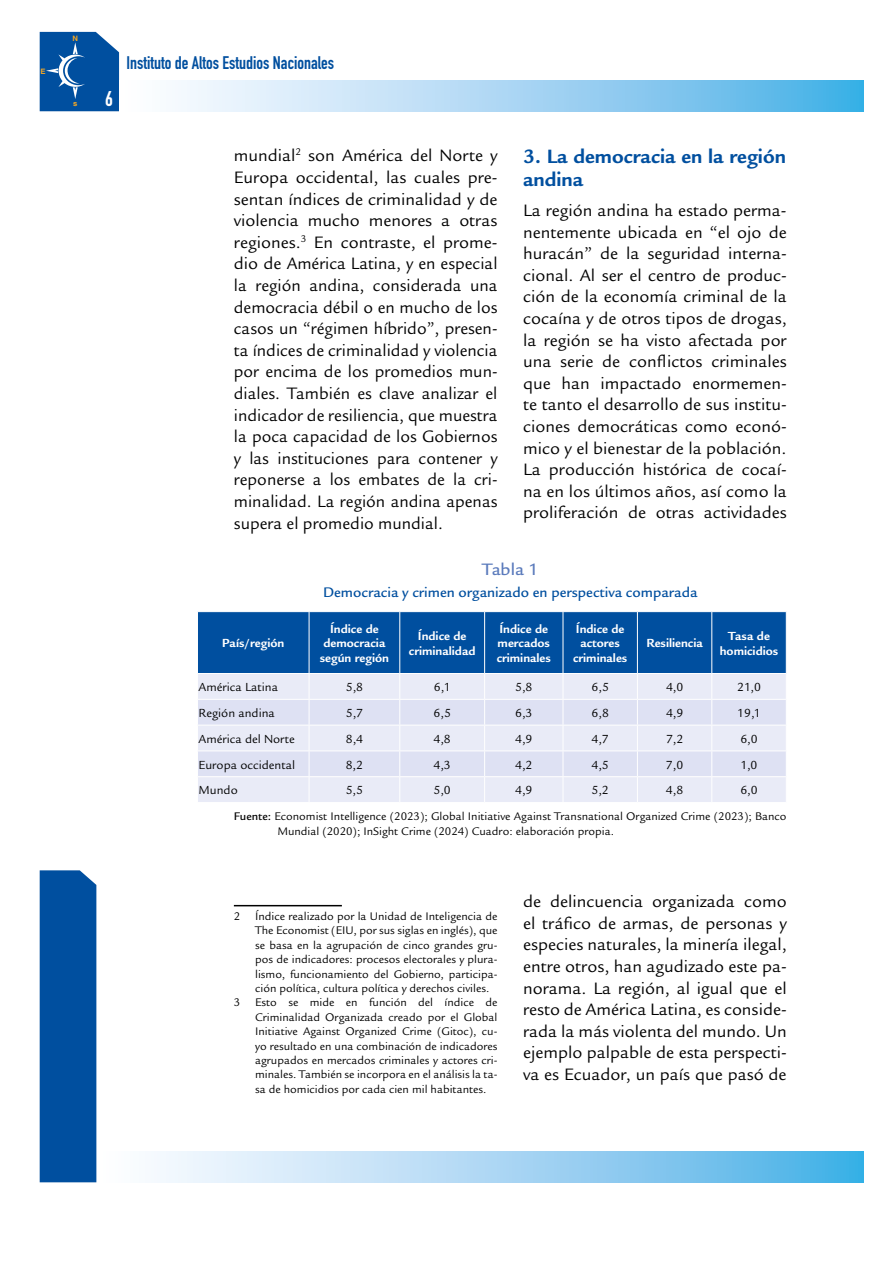
<style>
.page{position:relative;width:893px;height:1263px;background:#fff}
.page>*{position:absolute;margin:0;border:0;box-sizing:border-box;transform-origin:0 0}
.t1{font:700 21px/22.5px "Legacy Sans Std";color:#004f9f}
.t2{font:21px "DIN Engschrift Std";color:#fff}
.t3{font:18px/21.6px "Legacy Sans Std";color:#000;text-align:justify}
.t4{font:18px "DIN Engschrift Std";color:#004f9f}
.t5{font:500 18px "Legacy Sans Std";color:#5b7bbc}
.t6{font:500 15px "Legacy Sans Std";color:#004f9f}
.t7{font:12.75px "Legacy Sans Std";color:#000}
.t8{font:700 12.75px/14.2px "Legacy Sans Std";color:#fff;text-align:center}
.t9{font:12px/15px "Legacy Sans Std";color:#000}
.t10{font:700 7.5px "Helvetica";color:#f7a823}
.s1{font-weight:500}
</style>
<div class="page">
<svg style="left:178px;top:81px;width:686px;height:30px;background:#a3d4f2"></svg>
<svg style="left:96px;top:1152px;width:768px;height:30px;background:#a9d7f3"></svg>
<div style="left:40px;top:870px;width:56px;height:312px;background:#004f9f"></div>
<svg style="left:40px;top:32px;width:79px;height:79px;background:#185fa8"></svg>
<hr style="left:234px;top:905px;width:108px;height:1px;background:#000">
<svg style="left:198px;top:612px;width:589px;height:190px;background:#9db7da"></svg>
<p class="t10" style="left:40px;top:66px;width:7px">E</p>
<p class="t10" style="left:73px;top:34px;width:7px">N</p>
<p class="t10" style="left:73px;top:99px;width:6px">s</p>
<p class="t2" style="left:105px;top:87px;width:9px">6</p>
<p class="t4" style="left:126px;top:52px;width:209px">Instituto de Altos Estudios Nacionales</p>
<p class="t3" style="left:234px;top:145px;width:265px">mundial<sup>2</sup> son América del Norte y Europa occidental, las cuales pre&shy;sentan índices de criminalidad y de violencia mucho menores a otras regiones.<sup>3</sup> En contraste, el prome&shy;dio de América Latina, y en especial la región andina, considerada una democracia débil o en mucho de los casos un “régimen híbrido”, presen&shy;ta índices de criminalidad y violencia por encima de los promedios mun&shy;diales. También es clave analizar el indicador de resiliencia, que muestra la poca capacidad de los Gobiernos y las instituciones para contener y reponerse a los embates de la cri&shy;minalidad. La región andina apenas supera el promedio mundial.</p>
<p class="t1" style="left:523px;top:146px;width:264px">3. La democracia en la región andina</p>
<p class="t3" style="left:523px;top:200px;width:265px">La región andina ha estado perma&shy;nentemente ubicada en “el ojo de huracán” de la seguridad interna&shy;cional. Al ser el centro de produc&shy;ción de la economía criminal de la cocaína y de otros tipos de drogas, la región se ha visto afectada por una serie de conflictos criminales que han impactado enormemen&shy;te tanto el desarrollo de sus institu&shy;ciones democráticas como econó&shy;mico y el bienestar de la población.<br>La producción histórica de cocaí&shy;na en los últimos años, así como la proliferación de otras actividades</p>
<p class="t8" style="left:222px;top:636px;width:64px">País/región</p>
<p class="t5" style="left:482px;top:559px;width:57px">Tabla 1</p>
<p class="t6" style="left:323px;top:583px;width:376px">Democracia y crimen organizado en perspectiva comparada</p>
<p class="t8" style="left:320px;top:622px;width:71px">Índice de democracia según región</p>
<p class="t8" style="left:409px;top:629px;width:68px">Índice de criminalidad</p>
<p class="t8" style="left:497px;top:622px;width:56px;text-align:left">Índice de mercados criminales</p>
<p class="t8" style="left:573px;top:622px;width:56px">Índice de actores criminales</p>
<p class="t8" style="left:646px;top:636px;width:58px">Resiliencia</p>
<p class="t8" style="left:720px;top:629px;width:60px">Tasa de homicidios</p>
<p class="t7" style="left:199px;top:680px;width:81px">América Latina</p>
<p class="t7" style="left:346px;top:680px;width:19px">5,8</p>
<p class="t7" style="left:434px;top:680px;width:18px">6,1</p>
<p class="t7" style="left:515px;top:680px;width:19px">5,8</p>
<p class="t7" style="left:592px;top:680px;width:19px">6,5</p>
<p class="t7" style="left:666px;top:680px;width:19px">4,0</p>
<p class="t7" style="left:737px;top:680px;width:25px">21,0</p>
<p class="t7" style="left:199px;top:706px;width:78px">Región andina</p>
<p class="t7" style="left:346px;top:706px;width:19px">5,7</p>
<p class="t7" style="left:434px;top:706px;width:19px">6,5</p>
<p class="t7" style="left:515px;top:706px;width:19px">6,3</p>
<p class="t7" style="left:592px;top:706px;width:19px">6,8</p>
<p class="t7" style="left:666px;top:706px;width:19px">4,9</p>
<p class="t7" style="left:737px;top:706px;width:25px">19,1</p>
<p class="t7" style="left:199px;top:732px;width:98px">América del Norte</p>
<p class="t7" style="left:346px;top:732px;width:19px">8,4</p>
<p class="t7" style="left:434px;top:732px;width:19px">4,8</p>
<p class="t7" style="left:515px;top:732px;width:19px">4,9</p>
<p class="t7" style="left:592px;top:732px;width:19px">4,7</p>
<p class="t7" style="left:666px;top:732px;width:19px">7,2</p>
<p class="t7" style="left:740px;top:732px;width:19px">6,0</p>
<p class="t7" style="left:199px;top:757px;width:98px">Europa occidental</p>
<p class="t7" style="left:346px;top:757px;width:19px">8,2</p>
<p class="t7" style="left:434px;top:757px;width:19px">4,3</p>
<p class="t7" style="left:515px;top:757px;width:19px">4,2</p>
<p class="t7" style="left:592px;top:757px;width:19px">4,5</p>
<p class="t7" style="left:666px;top:757px;width:19px">7,0</p>
<p class="t7" style="left:741px;top:757px;width:18px">1,0</p>
<p class="t7" style="left:199px;top:783px;width:41px">Mundo</p>
<p class="t7" style="left:346px;top:783px;width:19px">5,5</p>
<p class="t7" style="left:434px;top:783px;width:19px">5,0</p>
<p class="t7" style="left:515px;top:783px;width:19px">4,9</p>
<p class="t7" style="left:592px;top:783px;width:19px">5,2</p>
<p class="t7" style="left:666px;top:783px;width:19px">4,8</p>
<p class="t7" style="left:740px;top:783px;width:19px">6,0</p>
<p class="t9" style="left:277px;top:809px;width:511px;text-indent:-44px"><span class="s1">Fuente:</span> Economist Intelligence (2023); Global Initiative Against Transnational Organized Crime (2023); Banco<br>Mundial (2020); InSight Crime (2024) Cuadro: elaboración propia.</p>
<p class="t9" style="left:234px;top:909px;width:265px">2 Índice realizado por la Unidad de Inteligencia de</p>
<p class="t9" style="left:255px;top:923px;width:244px">The Economist (EIU, por sus siglas en inglés), que</p>
<p class="t9" style="left:255px;top:938px;width:244px">se basa en la agrupación de cinco grandes gru-</p>
<p class="t9" style="left:255px;top:952px;width:244px">pos de indicadores: procesos electorales y plura-</p>
<p class="t9" style="left:255px;top:966px;width:244px">lismo, funcionamiento del Gobierno, participa-</p>
<p class="t9" style="left:255px;top:981px;width:236px">ción política, cultura política y derechos civiles.</p>
<p class="t9" style="left:234px;top:995px;width:265px">3 Esto se mide en función del índice de</p>
<p class="t9" style="left:255px;top:1010px;width:244px">Criminalidad Organizada creado por el Global</p>
<p class="t9" style="left:255px;top:1024px;width:244px">Initiative Against Organized Crime (Gitoc), cu-</p>
<p class="t9" style="left:255px;top:1038px;width:244px">yo resultado en una combinación de indicadores</p>
<p class="t9" style="left:255px;top:1053px;width:244px">agrupados en mercados criminales y actores cri-</p>
<p class="t9" style="left:255px;top:1067px;width:244px">minales. También se incorpora en el análisis la ta-</p>
<p class="t9" style="left:255px;top:1082px;width:233px">sa de homicidios por cada cien mil habitantes.</p>
<p class="t3" style="left:523px;top:891px;width:265px">de delincuencia organizada como el tráfico de armas, de personas y especies naturales, la minería ilegal, entre otros, han agudizado este pa&shy;norama. La región, al igual que el resto de América Latina, es conside&shy;rada la más violenta del mundo. Un ejemplo palpable de esta perspecti&shy;va es Ecuador, un país que pasó de</p>
</div>
